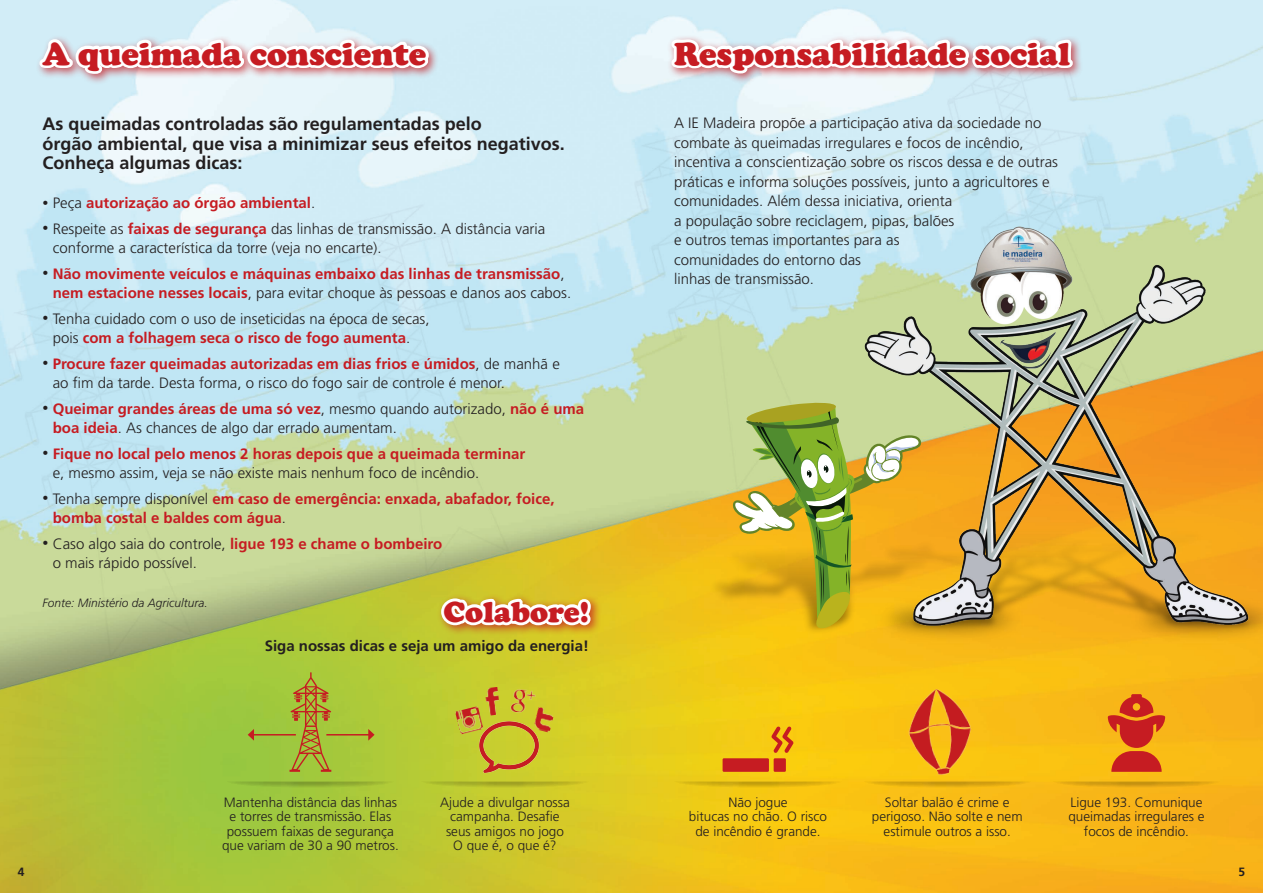
<style>
.page{position:relative;width:1263px;height:893px;background:#fff}
.page>*{position:absolute;margin:0;border:0;box-sizing:border-box;transform-origin:0 0}
.t1{font:900 33px "Cooper";color:#c61c22}
.t2{font:900 30px "Cooper";color:#c61c22}
.t3{font:700 18px/19.5px "Frutiger LT Std";color:#231f20}
.t4{font:300 15px/19.5px "Frutiger LT Std";color:#231f20}
.t5{font:700 15px/19.5px "Frutiger LT Std";color:#c61c22}
.t6{font:700 15px "Frutiger LT Std";color:#231f20}
.t7{font:300 13.5px/14.2px "Frutiger LT Std";color:#231f20;text-align:center}
.t8{font:italic 300 12px "Frutiger LT Std";color:#231f20}
.t9{font:700 12px "Frutiger LT Std";color:#231f20}
.s1{font-weight:300;font-size:12px;color:#231f20}
.s2{font-weight:300;color:#231f20}
.s3{font-size:12px}
.s4{font-weight:700;color:#c61c22}
</style>
<div class="page">
<img style="left:0;top:0;width:1263px;height:893px">
<svg style="left:34px;top:0;width:400px;height:364px;background:#d4ebf4"></svg>
<svg style="left:226px;top:781px;width:168px;height:7px"></svg>
<svg style="left:421px;top:781px;width:168px;height:7px"></svg>
<svg style="left:289px;top:672px;width:42px;height:100px;background:#aaa136"></svg>
<hr style="left:326px;top:734px;width:43px;height:1px;background:#c61c22">
<svg style="left:368px;top:729px;width:7px;height:12px"></svg>
<hr style="left:253px;top:734px;width:43px;height:1px;background:#c61c22">
<svg style="left:248px;top:729px;width:6px;height:12px"></svg>
<img style="left:484px;top:687px;width:17px;height:29px">
<img style="left:508px;top:684px;width:34px;height:34px">
<img style="left:455px;top:706px;width:28px;height:28px">
<img style="left:478px;top:721px;width:62px;height:55px">
<img style="left:533px;top:707px;width:22px;height:26px">
<div style="left:436px;top:593px;width:166px;height:43px;background:#c61c22;opacity:.75"></div>
<svg style="left:436px;top:594px;width:160px;height:85px"></svg>
<svg style="left:666px;top:0;width:412px;height:364px;background:#d4e9f2"></svg>
<img style="left:859px;top:196px;width:404px;height:473px">
<svg style="left:674px;top:781px;width:168px;height:7px"></svg>
<svg style="left:863px;top:781px;width:168px;height:7px"></svg>
<svg style="left:1052px;top:781px;width:168px;height:7px"></svg>
<div style="left:722px;top:758px;width:47px;height:14px;background:#c61c22"></div>
<div style="left:774px;top:758px;width:12px;height:14px;background:#c61c22"></div>
<svg style="left:771px;top:727px;width:23px;height:26px"></svg>
<svg style="left:1108px;top:694px;width:57px;height:78px;background:#db5e1d"></svg>
<img style="left:884px;top:706px;width:107px;height:84px">
<img style="left:674px;top:296px;width:462px;height:410px">
<svg style="left:732px;top:402px;width:190px;height:228px;background:#c9b641"></svg>
<h1 class="t1" style="left:43px;top:34px;width:385px">A queimada consciente</h1>
<p class="t3" style="left:43px;top:115px;width:524px">As queimadas controladas são regulamentadas pelo<br>órgão ambiental, que visa a minimizar seus efeitos negativos.<br>Conheça algumas dicas:</p>
<p class="t5" style="left:43px;top:194px;width:274px"><span class="s1">•</span> <span class="s2">Peça</span> autorização ao órgão ambiental<span class="s2">.</span></p>
<p class="t4" style="left:53px;top:219px;width:494px;text-indent:-10px"><span class="s3">•</span> Respeite as <span class="s4">faixas de segurança</span> das linhas de transmissão. A distância varia conforme a característica da torre (veja no encarte).</p>
<p class="t5" style="left:53px;top:264px;width:520px;text-indent:-10px"><span class="s1">•</span> Não movimente veículos e máquinas embaixo das linhas de transmissão<span class="s2">, </span>nem estacione nesses locais<span class="s2">, para evitar choque às pessoas e danos aos cabos.</span></p>
<p class="t4" style="left:53px;top:309px;width:378px;text-indent:-10px"><span class="s3">•</span> Tenha cuidado com o uso de inseticidas na época de secas, pois <span class="s4">com a folhagem seca o risco de fogo aumenta</span>.</p>
<p class="t4" style="left:53px;top:354px;width:509px;text-indent:-10px"><span class="s3">•</span> <span class="s4">Procure fazer queimadas autorizadas em dias frios e úmidos</span>, de manhã e ao fim da tarde. Desta forma, o risco do fogo sair de controle é menor.</p>
<p class="t4" style="left:53px;top:399px;width:533px;text-indent:-10px"><span class="s3">•</span> <span class="s4">Queimar grandes áreas de uma só vez</span>, mesmo quando autorizado, <span class="s4">não é uma boa ideia</span>. As chances de algo dar errado aumentam.</p>
<p class="t5" style="left:53px;top:444px;width:474px;text-indent:-10px"><span class="s1">•</span> Fique no local pelo menos 2 horas depois que a queimada terminar <span class="s2">e, mesmo assim, veja se não existe mais nenhum foco de incêndio.</span></p>
<p class="t5" style="left:53px;top:489px;width:503px;text-indent:-10px"><span class="s1">•</span> <span class="s2">Tenha sempre disponível</span> em caso de emergência: enxada, abafador, foice, bomba costal e baldes com água<span class="s2">.</span></p>
<p class="t4" style="left:53px;top:534px;width:391px;text-indent:-10px"><span class="s3">•</span> Caso algo saia do controle, <span class="s4">ligue 193 e chame o bombeiro </span>o mais rápido possível.</p>
<p class="t8" style="left:43px;top:596px;width:167px">Fonte: Ministério da Agricultura.</p>
<h2 class="t2" style="left:443px;top:594px;width:147px">Colabore!</h2>
<p class="t6" style="left:265px;top:637px;width:326px">Siga nossas dicas e seja um amigo da energia!</p>
<p class="t9" style="left:18px;top:865px;width:8px">4</p>
<p class="t7" style="left:222px;top:795px;width:178px">Mantenha distância das linhas e torres de transmissão. Elas possuem faixas de segurança que variam de 30 a 90 metros.</p>
<p class="t7" style="left:440px;top:795px;width:131px">Ajude a divulgar nossa campanha. Desafie seus amigos no jogo<br>O que é, o que é?</p>
<h1 class="t1" style="left:674px;top:34px;width:398px">Responsabilidade social</h1>
<p class="t4" style="left:674px;top:113px;width:385px">A IE Madeira propõe a participação ativa da sociedade no combate às queimadas irregulares e focos de incêndio, incentiva a conscientização sobre os riscos dessa e de outras práticas e informa soluções possíveis, junto a agricultores e comunidades. Além dessa iniciativa, orienta<br>a população sobre reciclagem, pipas, balões<br>e outros temas importantes para as<br>comunidades do entorno das<br>linhas de transmissão.</p>
<p class="t7" style="left:689px;top:795px;width:140px">Não jogue<br>bitucas no chão. O risco de incêndio é grande.</p>
<p class="t7" style="left:872px;top:795px;width:152px">Soltar balão é crime e perigoso. Não solte e nem estimule outros a isso.</p>
<p class="t7" style="left:1068px;top:795px;width:138px">Ligue 193. Comunique queimadas irregulares e focos de incêndio.</p>
<p class="t9" style="left:1238px;top:865px;width:8px">5</p>
</div>
